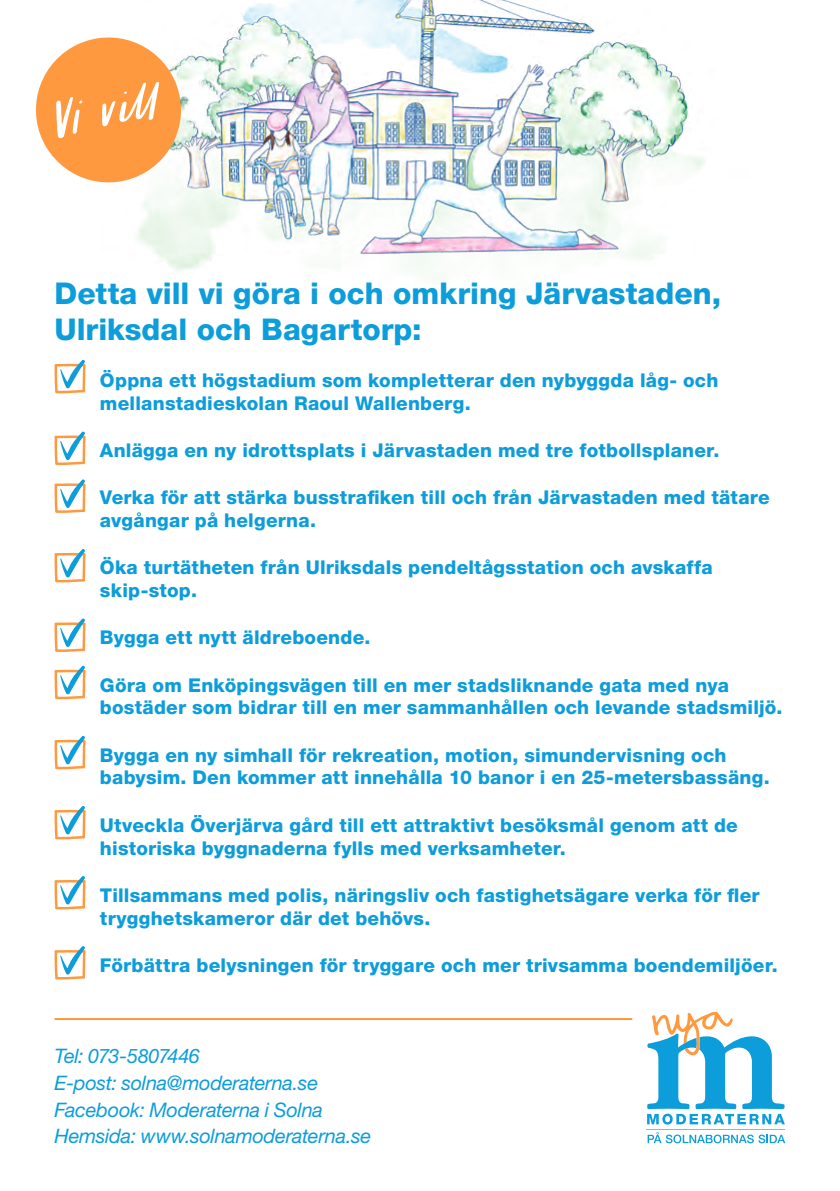
<style>
.page{position:relative;width:840px;height:1191px;background:#fff}
.page>*{position:absolute;margin:0;border:0;box-sizing:border-box;transform-origin:0 0}
.t1{font:800 30px/36px "Helvetica Neue LT Std";color:#0d9ddb}
.t2{font:italic 20px/26.8px "Helvetica Neue LT Std";letter-spacing:-.015em;color:#0d9ddb}
.t3{font:800 19px/22.8px "Helvetica Neue LT Std";letter-spacing:.01em;color:#0d9ddb}
</style>
<div class="page">
<img style="left:137px;top:0;width:568px;height:280px">
<svg style="left:36px;top:33px;width:150px;height:154px"></svg>
<svg style="left:647px;top:1012px;width:137px;height:112px"></svg>
<hr style="left:646px;top:1129px;width:138px;height:1px;background:#ff9940">
<svg style="left:647px;top:1132px;width:137px;height:11px"></svg>
<hr style="left:55px;top:1018px;width:577px;height:2px;background:#ff9940">
<svg style="left:54px;top:359px;width:32px;height:35px"></svg>
<svg style="left:54px;top:431px;width:32px;height:34px"></svg>
<svg style="left:54px;top:479px;width:32px;height:34px"></svg>
<svg style="left:54px;top:549px;width:32px;height:34px"></svg>
<svg style="left:54px;top:618px;width:32px;height:34px"></svg>
<svg style="left:54px;top:665px;width:32px;height:34px"></svg>
<svg style="left:54px;top:736px;width:32px;height:33px"></svg>
<svg style="left:54px;top:806px;width:32px;height:33px"></svg>
<svg style="left:54px;top:876px;width:32px;height:34px"></svg>
<svg style="left:54px;top:946px;width:32px;height:34px"></svg>
<h1 class="t1" style="left:55px;top:275px;width:667px">Detta vill vi göra i och omkring Järvastaden,<br>Ulriksdal och Bagartorp:</h1>
<p class="t3" style="left:100px;top:368px;width:619px">Öppna ett högstadium som kompletterar den nybyggda låg- och mellanstadieskolan Raoul Wallenberg.</p>
<p class="t3" style="left:100px;top:439px;width:620px">Anlägga en ny idrottsplats i Järvastaden med tre fotbollsplaner.</p>
<p class="t3" style="left:100px;top:486px;width:671px">Verka för att stärka busstrafiken till och från Järvastaden med tätare avgångar på helgerna.</p>
<p class="t3" style="left:100px;top:556px;width:614px">Öka turtätheten från Ulriksdals pendeltågsstation och avskaffa skip-stop.</p>
<p class="t3" style="left:100px;top:626px;width:272px">Bygga ett nytt äldreboende.</p>
<p class="t3" style="left:100px;top:673px;width:683px">Göra om Enköpingsvägen till en mer stadsliknande gata med nya bostäder som bidrar till en mer sammanhållen och levande stadsmiljö.</p>
<p class="t3" style="left:100px;top:743px;width:671px">Bygga en ny simhall för rekreation, motion, simundervisning och babysim. Den kommer att innehålla 10 banor i en 25-metersbassäng.</p>
<p class="t3" style="left:100px;top:813px;width:639px">Utveckla Överjärva gård till ett attraktivt besöksmål genom att de historiska byggnaderna fylls med verksamheter.</p>
<p class="t3" style="left:100px;top:883px;width:660px">Tillsammans med polis, näringsliv och fastighetsägare verka för fler trygghetskameror där det behövs.</p>
<p class="t3" style="left:100px;top:953px;width:679px">Förbättra belysningen för tryggare och mer trivsamma boendemiljöer.</p>
<p class="t2" style="left:55px;top:1042px;width:318px">Tel: 073-5807446<br>E-post: solna@moderaterna.se<br>Facebook: Moderaterna i Solna<br>Hemsida: www.solnamoderaterna.se</p>
</div>
